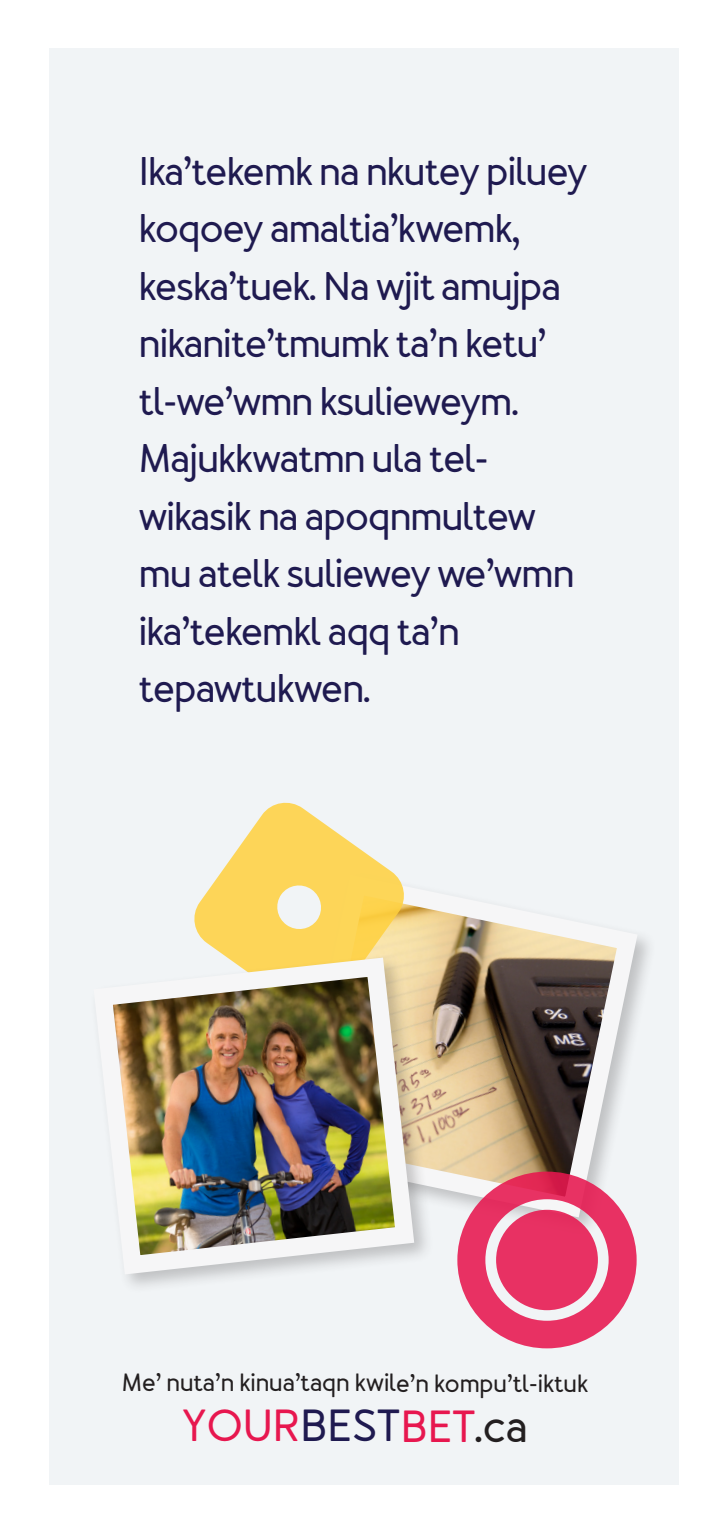
<style>
.page{position:relative;width:720px;height:1530px;background:#fff}
.page>*{position:absolute;margin:0;border:0;box-sizing:border-box;transform-origin:0 0}
.t1{font:700 45px "Merlo Round";color:#e7174f}
.t2{font:700 40px/57.5px "Merlo Round";letter-spacing:-.02em;color:#1f1a50}
.t3{font:700 25px "Merlo Round";color:#231f20}
.s1{color:#1f1a50}
.s2{color:#231f20}
</style>
<div class="page">
<div style="left:49px;top:49px;width:630px;height:1436px;background:#f1f4f6"></div>
<svg style="left:408px;top:904px;width:240px;height:300px"></svg>
<svg style="left:194px;top:802px;width:214px;height:146px;fill:#fdd558"></svg>
<div style="left:89px;top:953px;width:345px;height:341px;background:#231f20;opacity:.24"></div>
<img style="left:89px;top:948px;width:335px;height:336px">
<svg style="left:457px;top:1172px;width:180px;height:176px"></svg>
<p class="t2" style="left:139px;top:145px;width:450px">Ika’tekemk na nkutey piluey koqoey amaltia’kwemk, keska’tuek. Na wjit amujpa nikanite’tmumk ta’n ketu’ tl-we’wmn ksulieweym.<br>Majukkwatmn ula tel&shy;wikasik na apoqnmultew mu atelk suliewey we’wmn ika’tekemkl aqq ta’n tepawtukwen.</p>
<p class="t3" style="left:122px;top:1368px;width:468px">Me’ nuta’n kinua’taqn kwile’n kompu’tl-iktuk</p>
<p class="t1" style="left:182px;top:1398px;width:348px">YOUR<span class="s1">BEST</span>BET<span class="s2">.ca</span></p>
</div>
